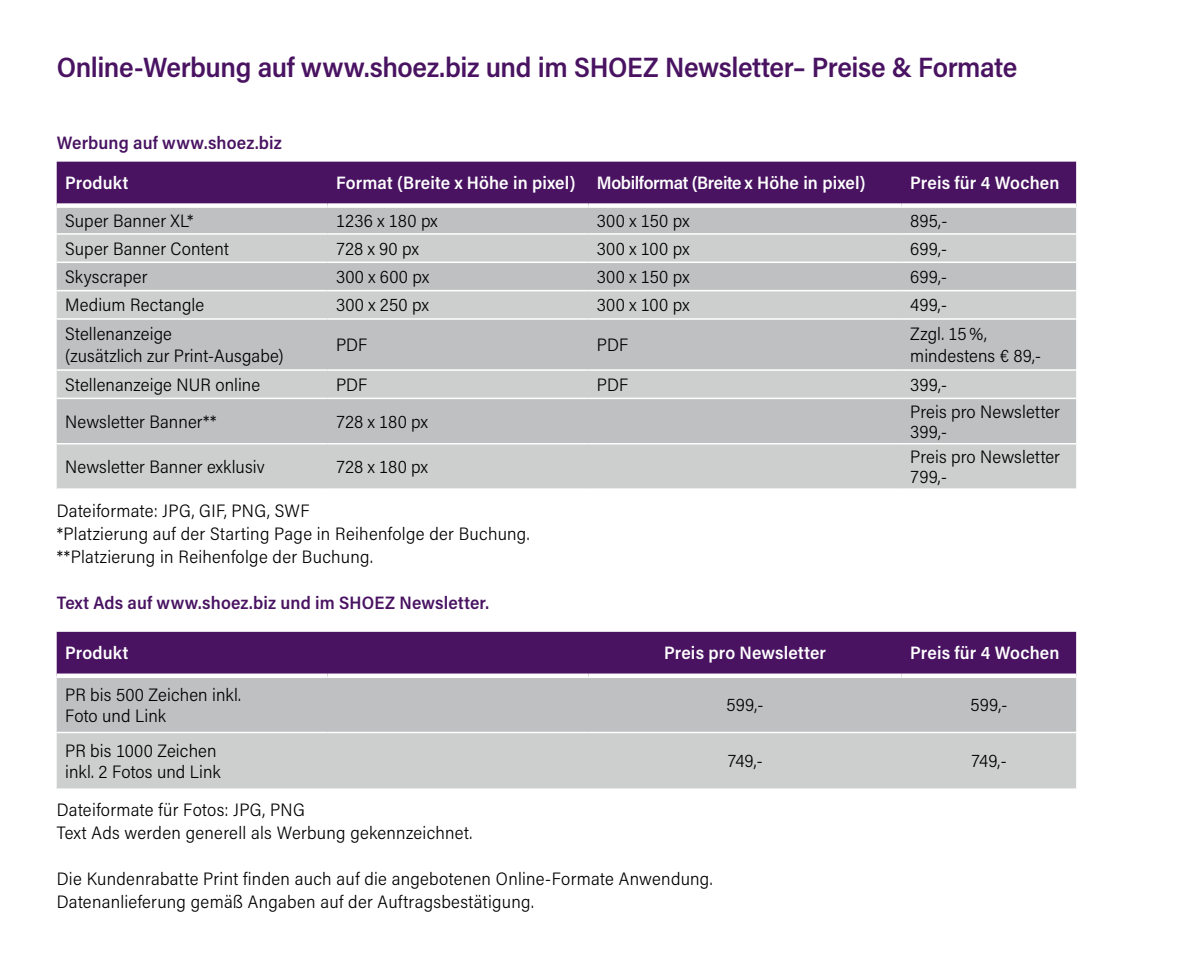
<style>
.page{position:relative;width:1191px;height:964px;background:#fff}
.page>*{position:absolute;margin:0;border:0;box-sizing:border-box;transform-origin:0 0}
.t1{font:600 28px "Acumin Pro Semi Cond";letter-spacing:-.015em;color:#491362}
.t2{font:300 18px/21.6px "Acumin Pro Semi Cond";letter-spacing:.01em;color:#000}
.t3{font:600 18px "Acumin Pro Semi Cond";letter-spacing:.01em;color:#fff}
.t4{font:600 18px "Acumin Pro Semi Cond";letter-spacing:.01em;color:#491362}
</style>
<div class="page">
<div style="left:57px;top:162px;width:1019px;height:41px;background:#491362"></div>
<div style="left:57px;top:208px;width:1019px;height:25px;background:#bfc0c1"></div>
<svg style="left:57px;top:235px;width:1019px;height:253px;background:#c6c7c7"></svg>
<hr style="left:57px;top:261px;width:270px;height:2px;background:#fff">
<hr style="left:327px;top:261px;width:261px;height:2px;background:#fff">
<hr style="left:588px;top:261px;width:313px;height:2px;background:#fff">
<hr style="left:901px;top:261px;width:175px;height:2px;background:#fff">
<hr style="left:57px;top:290px;width:270px;height:1px;background:#fff">
<hr style="left:327px;top:290px;width:261px;height:1px;background:#fff">
<hr style="left:588px;top:290px;width:313px;height:1px;background:#fff">
<hr style="left:901px;top:290px;width:175px;height:1px;background:#fff">
<hr style="left:57px;top:318px;width:270px;height:2px;background:#fff">
<hr style="left:327px;top:318px;width:261px;height:2px;background:#fff">
<hr style="left:588px;top:318px;width:313px;height:2px;background:#fff">
<hr style="left:901px;top:318px;width:175px;height:2px;background:#fff">
<hr style="left:57px;top:369px;width:270px;height:2px;background:#fff">
<hr style="left:327px;top:369px;width:261px;height:2px;background:#fff">
<hr style="left:588px;top:369px;width:313px;height:2px;background:#fff">
<hr style="left:901px;top:369px;width:175px;height:2px;background:#fff">
<hr style="left:57px;top:398px;width:270px;height:1px;background:#fff">
<hr style="left:327px;top:398px;width:261px;height:1px;background:#fff">
<hr style="left:588px;top:398px;width:313px;height:1px;background:#fff">
<hr style="left:901px;top:398px;width:175px;height:1px;background:#fff">
<hr style="left:57px;top:443px;width:270px;height:1px;background:#fff">
<hr style="left:327px;top:443px;width:261px;height:1px;background:#fff">
<hr style="left:588px;top:443px;width:313px;height:1px;background:#fff">
<hr style="left:901px;top:443px;width:175px;height:1px;background:#fff">
<div style="left:57px;top:632px;width:1019px;height:41px;background:#491362"></div>
<div style="left:57px;top:678px;width:1019px;height:54px;background:#bfc0c1"></div>
<div style="left:57px;top:733px;width:1019px;height:55px;background:#cdcece"></div>
<h1 class="t1" style="left:57px;top:48px;width:962px">Online-Werbung auf www.shoez.biz und im SHOEZ Newsletter– Preise &amp; Formate</h1>
<p class="t4" style="left:57px;top:130px;width:227px">Werbung auf www.shoez.biz</p>
<p class="t3" style="left:65px;top:170px;width:64px">Produkt</p>
<p class="t3" style="left:336px;top:170px;width:531px">Format (Breite x Höhe in pixel) Mobilformat (Breite x Höhe in pixel)</p>
<p class="t3" style="left:910px;top:170px;width:151px">Preis für 4 Wochen</p>
<p class="t2" style="left:65px;top:209px;width:130px">Super Banner XL*</p>
<p class="t2" style="left:336px;top:209px;width:103px">1236 x 180 px</p>
<p class="t2" style="left:597px;top:209px;width:94px">300 x 150 px</p>
<p class="t2" style="left:910px;top:209px;width:39px">895,-</p>
<p class="t2" style="left:65px;top:237px;width:165px">Super Banner Content</p>
<p class="t2" style="left:336px;top:237px;width:84px">728 x 90 px</p>
<p class="t2" style="left:597px;top:237px;width:94px">300 x 100 px</p>
<p class="t2" style="left:910px;top:237px;width:38px">699,-</p>
<p class="t2" style="left:65px;top:265px;width:84px">Skyscraper</p>
<p class="t2" style="left:336px;top:265px;width:94px">300 x 600 px</p>
<p class="t2" style="left:597px;top:265px;width:94px">300 x 150 px</p>
<p class="t2" style="left:910px;top:265px;width:38px">699,-</p>
<p class="t2" style="left:65px;top:294px;width:140px">Medium Rectangle</p>
<p class="t2" style="left:336px;top:294px;width:94px">300 x 250 px</p>
<p class="t2" style="left:597px;top:294px;width:94px">300 x 100 px</p>
<p class="t2" style="left:910px;top:294px;width:38px">499,-</p>
<p class="t2" style="left:65px;top:322px;width:220px">Stellenanzeige<br>(zusätzlich zur Print-Ausgabe)</p>
<p class="t2" style="left:336px;top:333px;width:33px">PDF</p>
<p class="t2" style="left:597px;top:333px;width:33px">PDF</p>
<p class="t2" style="left:910px;top:322px;width:132px">Zzgl. 15%, mindestens € 89,-</p>
<p class="t2" style="left:65px;top:373px;width:196px">Stellenanzeige NUR online</p>
<p class="t2" style="left:336px;top:373px;width:33px">PDF</p>
<p class="t2" style="left:597px;top:373px;width:33px">PDF</p>
<p class="t2" style="left:910px;top:373px;width:38px">399,-</p>
<p class="t2" style="left:65px;top:410px;width:153px">Newsletter Banner**</p>
<p class="t2" style="left:336px;top:410px;width:93px">728 x 180 px</p>
<p class="t2" style="left:910px;top:401px;width:151px;line-height:20px">Preis pro Newsletter<br>399,-</p>
<p class="t2" style="left:65px;top:455px;width:201px">Newsletter Banner exklusiv</p>
<p class="t2" style="left:336px;top:455px;width:93px">728 x 180 px</p>
<p class="t2" style="left:910px;top:446px;width:151px;line-height:20px">Preis pro Newsletter<br>799,-</p>
<p class="t2" style="left:57px;top:498px;width:474px;line-height:23px">Dateiformate: JPG, GIF, PNG, SWF<br>*Platzierung auf der Starting Page in Reihenfolge der Buchung. **Platzierung in Reihenfolge der Buchung.</p>
<p class="t4" style="left:57px;top:590px;width:434px">Text Ads auf www.shoez.biz und im SHOEZ Newsletter.</p>
<p class="t3" style="left:65px;top:640px;width:64px">Produkt</p>
<p class="t3" style="left:664px;top:640px;width:163px">Preis pro Newsletter</p>
<p class="t3" style="left:910px;top:640px;width:151px">Preis für 4 Wochen</p>
<p class="t2" style="left:65px;top:683px;width:177px">PR bis 500 Zeichen inkl.<br>Foto und Link</p>
<p class="t2" style="left:726px;top:694px;width:38px">599,-</p>
<p class="t2" style="left:970px;top:694px;width:38px">599,-</p>
<p class="t2" style="left:65px;top:739px;width:157px">PR bis 1000 Zeichen inkl. 2 Fotos und Link</p>
<p class="t2" style="left:727px;top:749px;width:37px">749,-</p>
<p class="t2" style="left:971px;top:749px;width:37px">749,-</p>
<p class="t2" style="left:57px;top:797px;width:417px;line-height:23px">Dateiformate für Fotos: JPG, PNG<br>Text Ads werden generell als Werbung gekennzeichnet.</p>
<p class="t2" style="left:57px;top:866px;width:657px;line-height:23px">Die Kundenrabatte Print finden auch auf die angebotenen Online-Formate Anwendung.<br>Datenanlieferung gemäß Angaben auf der Auftragsbestätigung.</p>
</div>
